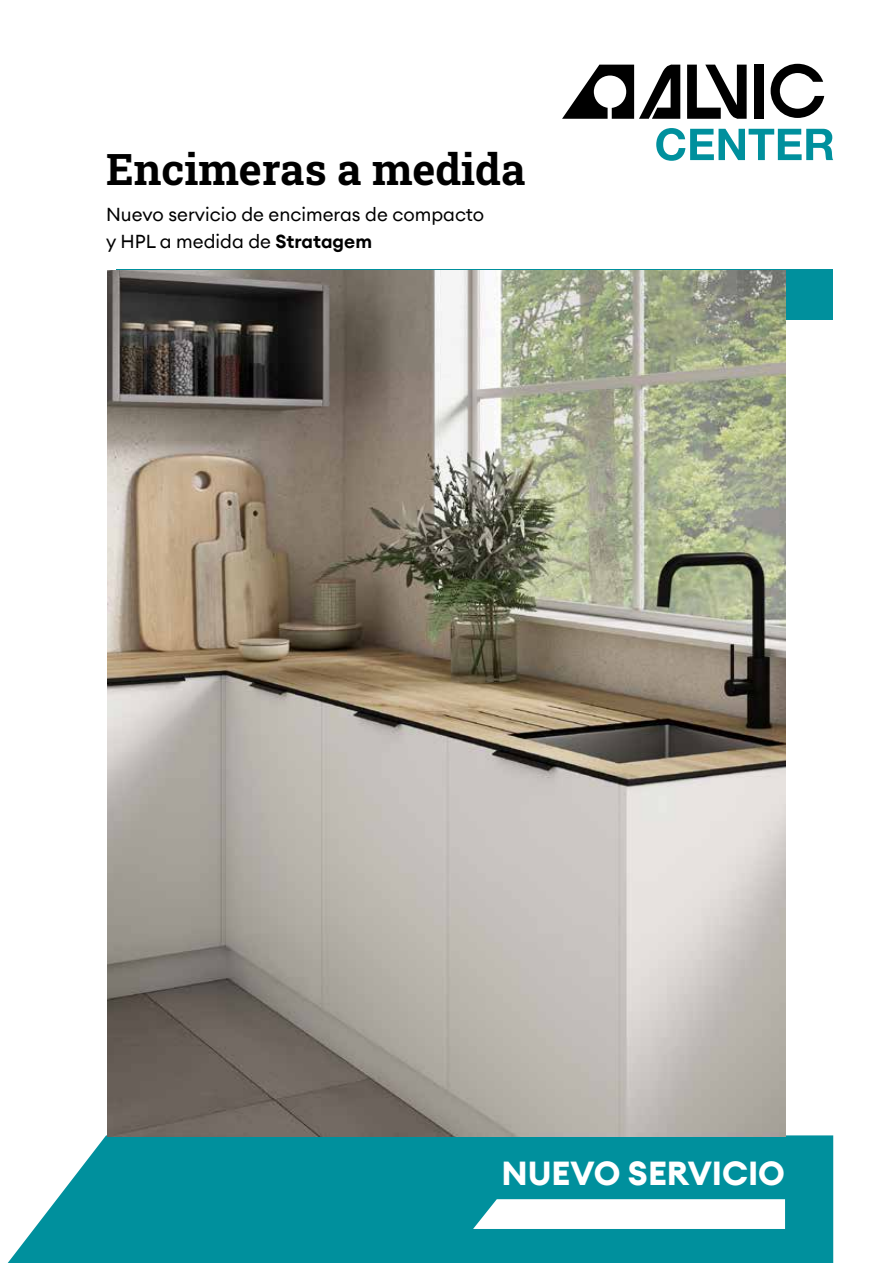
<style>
.page{position:relative;width:893px;height:1263px;background:#fff}
.page>*{position:absolute;margin:0;border:0;box-sizing:border-box;transform-origin:0 0}
.t1{font:43.5px "Roboto Slab";color:#000}
.t2{font:700 33.3px "Euclid Circular A";color:#fff}
.t3{font:18.75px/27px "Euclid Circular A";color:#000}
.s1{font-weight:600}
</style>
<div class="page">
<div style="left:117px;top:269px;width:716px;height:51px;background:#00909d"></div>
<svg style="left:656px;top:128px;width:177px;height:33px"></svg>
<svg style="left:562px;top:64px;width:118px;height:55px"></svg>
<svg style="left:687px;top:65px;width:60px;height:54px"></svg>
<div style="left:754px;top:65px;width:10px;height:54px;background:#000"></div>
<svg style="left:771px;top:64px;width:53px;height:54px"></svg>
<svg style="left:8px;top:1135px;width:825px;height:128px;background:#1197a3"></svg>
<svg style="left:473px;top:1199px;width:312px;height:30px"></svg>
<img style="left:107px;top:270px;width:679px;height:866px">
<h1 class="t1" style="left:106px;top:139px;width:421px">Encimeras a medida</h1>
<p class="t3" style="left:106px;top:200px;width:380px">Nuevo servicio de encimeras de compacto y HPL a medida de <span class="s1">Stratagem</span></p>
<h2 class="t2" style="left:501px;top:1152px;width:285px">NUEVO SERVICIO</h2>
</div>
